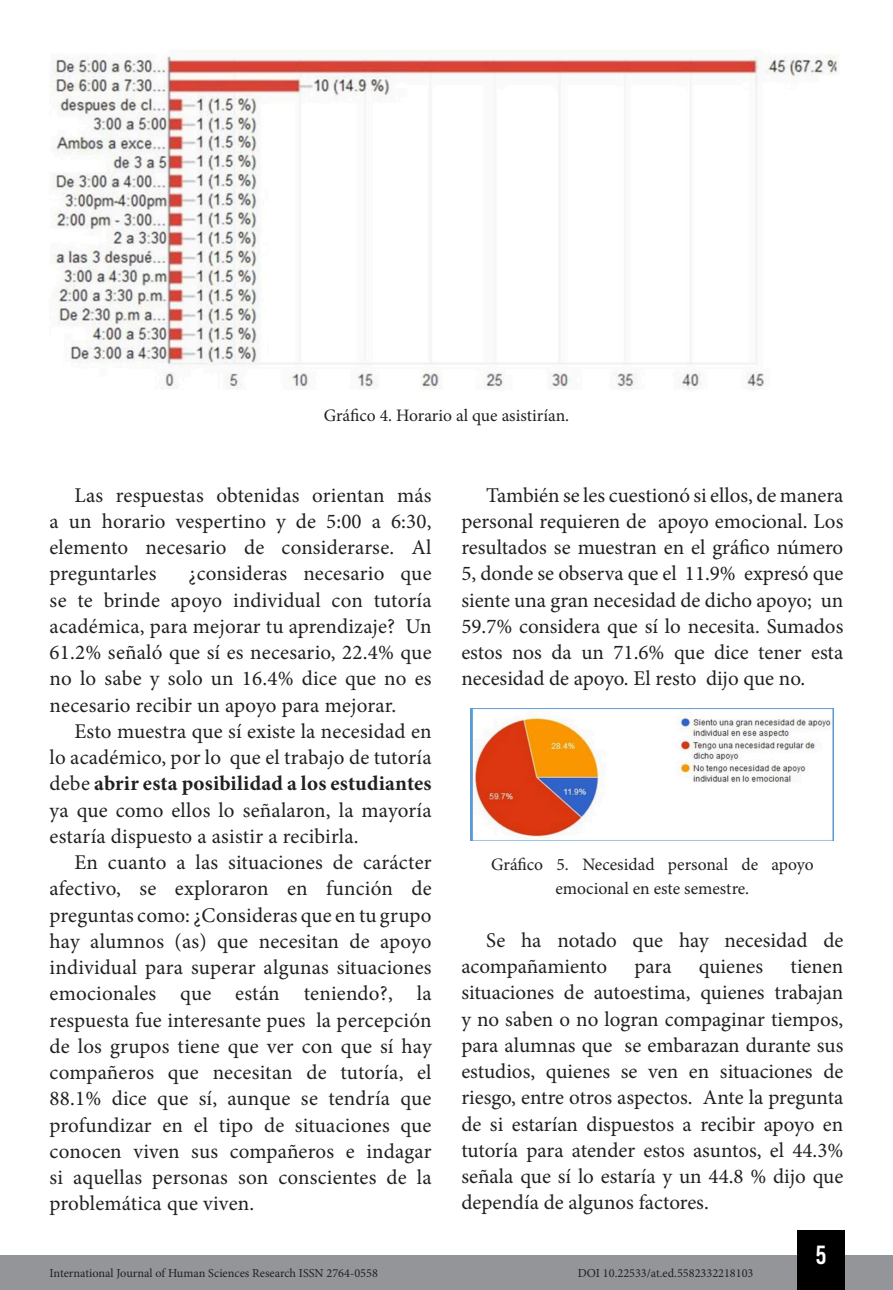
<style>
.page{position:relative;width:893px;height:1290px;background:#fff}
.page>*{position:absolute;margin:0;border:0;box-sizing:border-box;transform-origin:0 0}
.t1{font:26.25px "Bebas Kai";color:#fff}
.TXT{font:21px/26.2px "Minion Pro";letter-spacing:.005em;color:#231f20;text-align:justify}
.INFO{font:17.5px/24.5px "Minion Pro";color:#231f20;text-align:center}
.t2{font:12.25px "Minion Pro";color:#231f20}
.s1{font-weight:700}
</style>
<div class="page">
<div style="left:0;top:1255px;width:893px;height:35px;background:#939598"></div>
<div style="left:797px;top:1230px;width:48px;height:60px;background:#000"></div>
<img style="left:471px;top:709px;width:363px;height:131px">
<img style="left:52px;top:56px;width:785px;height:334px">
<p class="INFO" style="left:324px;top:403px;width:247px">Gráfico 4. Horario al que asistirían.</p>
<p class="TXT" style="left:50px;top:482px;width:384px;text-indent:25px">Las respuestas obtenidas orientan más a un horario vespertino y de 5:00 a 6:30, elemento necesario de considerarse. Al preguntarles</p>
<p class="TXT" style="left:50px;top:560px;width:384px;text-indent:139px">¿consideras necesario que se te brinde apoyo individual con tutoría académica, para mejorar tu aprendizaje? Un 61.2% señaló que sí es necesario, 22.4% que no lo sabe y solo un 16.4% dice que no es necesario recibir un apoyo para mejorar.</p>
<p class="TXT" style="left:50px;top:718px;width:384px;text-indent:25px">Esto muestra que sí existe la necesidad en lo académico, por lo que el trabajo de tutoría debe <span class="s1">abrir esta posibilidad a los estudiantes </span>ya que como ellos lo señalaron, la mayoría estaría dispuesto a asistir a recibirla.</p>
<p class="TXT" style="left:50px;top:849px;width:384px;text-indent:25px">En cuanto a las situaciones de carácter afectivo, se exploraron en función de preguntas como: ¿Consideras que en tu grupo hay alumnos (as) que necesitan de apoyo individual para superar algunas situaciones emocionales que están teniendo?, la respuesta fue interesante pues la percepción de los grupos tiene que ver con que sí hay compañeros que necesitan de tutoría, el 88.1% dice que sí, aunque se tendría que profundizar en el tipo de situaciones que conocen viven sus compañeros e indagar si aquellas personas son conscientes de la problemática que viven.</p>
<p class="TXT" style="left:461px;top:482px;width:383px;text-indent:25px">También se les cuestionó si ellos, de manera personal requieren de apoyo emocional. Los resultados se muestran en el gráfico número 5, donde se observa que el 11.9% expresó que siente una gran necesidad de dicho apoyo; un 59.7% considera que sí lo necesita. Sumados estos nos da un 71.6% que dice tener esta necesidad de apoyo. El resto dijo que no.</p>
<p class="INFO" style="left:491px;top:852px;width:324px">Gráfico 5. Necesidad personal de apoyo emocional en este semestre.</p>
<p class="TXT" style="left:461px;top:927px;width:383px;text-indent:25px">Se ha notado que hay necesidad de acompañamiento</p>
<p class="TXT" style="left:461px;top:953px;width:384px;text-indent:329px">tienen situaciones de autoestima, quienes trabajan y no saben o no logran compaginar tiempos, para alumnas que se embarazan durante sus estudios, quienes se ven en situaciones de riesgo, entre otros aspectos. Ante la pregunta de si estarían dispuestos a recibir apoyo en tutoría para atender estos asuntos, el 44.3% señala que sí lo estaría y un 44.8 % dijo que dependía de algunos factores.</p>
<p class="TXT" style="left:634px;top:953px;width:39px">para</p>
<p class="TXT" style="left:699px;top:953px;width:66px">quienes</p>
<p class="t1" style="left:816px;top:1241px;width:12px">5</p>
<p class="t2" style="left:50px;top:1265px;width:330px">International Journal of Human Sciences Research ISSN 2764-0558</p>
<p class="t2" style="left:578px;top:1265px;width:177px">DOI 10.22533/at.ed.5582332218103</p>
</div>
